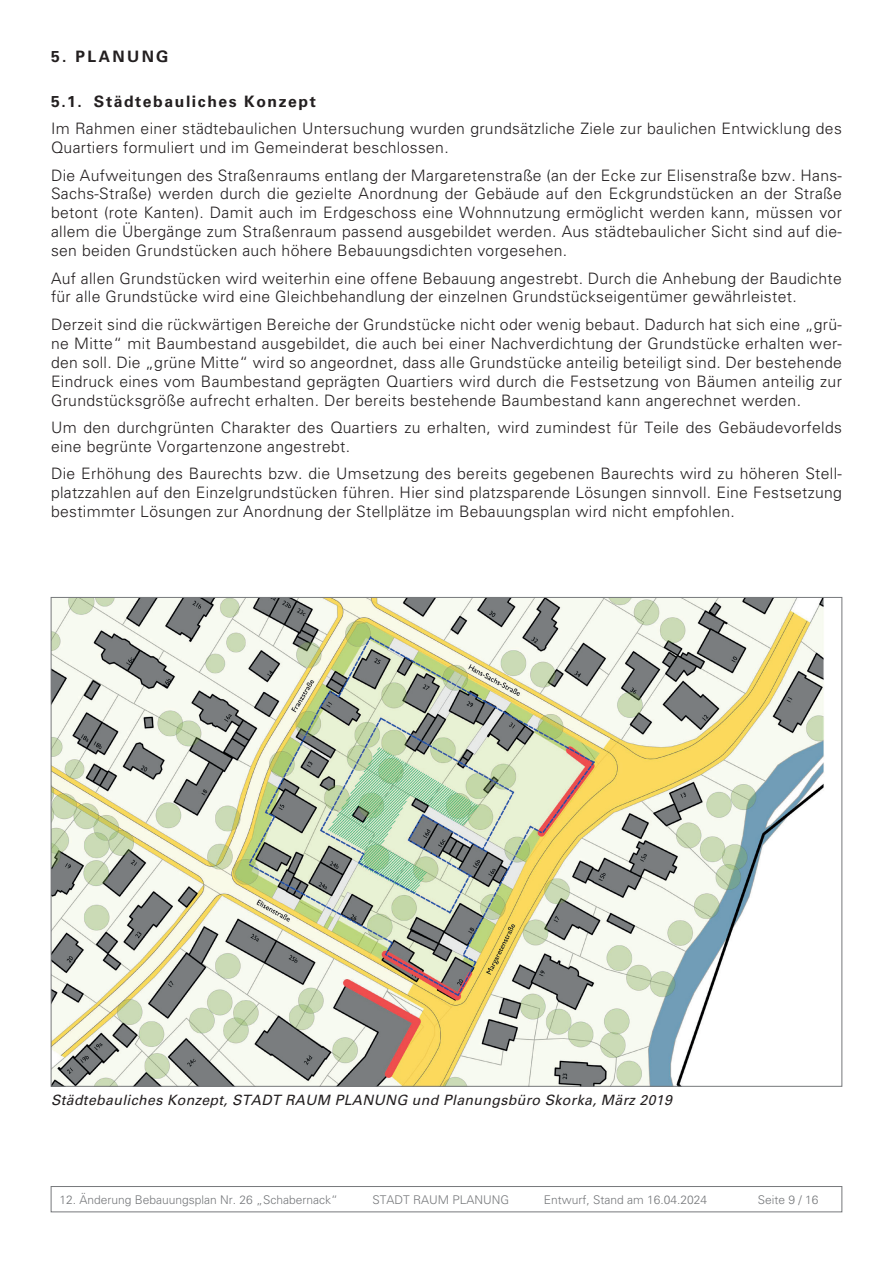
<style>
.page{position:relative;width:893px;height:1263px;background:#fff}
.page>*{position:absolute;margin:0;border:0;box-sizing:border-box;transform-origin:0 0}
.t1{font:300 15.75px/18.9px "Univers LT Std";letter-spacing:.02em;color:#231f20}
.t2{font:700 15.75px "Univers LT Std";letter-spacing:.1em;color:#231f20}
.t3{font:italic 14.25px "Univers LT Std";letter-spacing:.025em;color:#231f20}
.t4{font:300 12px "Univers LT Std";color:#76787b}
</style>
<div class="page">
<div style="left:51px;top:1186px;width:791px;height:26px;border:1px solid #76787b"></div>
<img style="left:53px;top:599px;width:771px;height:485px">
<p class="t2" style="left:51px;top:47px;width:105px">5. Plan ung</p>
<p class="t2" style="left:51px;top:92px;width:266px">5.1. Städtebauliches Konzept</p>
<p class="t1" style="left:51px;top:119px;width:792px">Im Rahmen einer städtebaulichen Untersuchung wurden grundsätzliche Ziele zur baulichen Entwicklung des<br>Quartiers formuliert und im Gemeinderat beschlossen.</p>
<p class="t1" style="left:51px;top:166px;width:792px;text-align:justify">Die Aufweitungen des Straßenraums entlang der Margaretenstraße (an der Ecke zur Elisenstraße bzw. Hans-Sachs-Straße) werden durch die gezielte Anordnung der Gebäude auf den Eckgrundstücken an der Straße betont (rote Kanten). Damit auch im Erdgeschoss eine Wohnnutzung ermöglicht werden kann, müssen vor allem die Übergänge zum Straßenraum passend ausgebildet werden. Aus städtebaulicher Sicht sind auf die&shy;sen beiden Grundstücken auch höhere Bebauungsdichten vorgesehen.</p>
<p class="t1" style="left:51px;top:269px;width:792px">Auf allen Grundstücken wird weiterhin eine offene Bebauung angestrebt. Durch die Anhebung der Baudichte für alle Grundstücke wird eine Gleichbehandlung der einzelnen Grundstückseigentümer gewährleistet.</p>
<p class="t1" style="left:51px;top:315px;width:792px;text-align:justify">Derzeit sind die rückwärtigen Bereiche der Grundstücke nicht oder wenig bebaut. Dadurch hat sich eine „grü&shy;ne Mitte“ mit Baumbestand ausgebildet, die auch bei einer Nachverdichtung der Grundstücke erhalten wer&shy;den soll. Die „grüne Mitte“ wird so angeordnet, dass alle Grundstücke anteilig beteiligt sind. Der bestehende Eindruck eines vom Baumbestand geprägten Quartiers wird durch die Festsetzung von Bäumen anteilig zur Grundstücksgröße aufrecht erhalten. Der bereits bestehende Baumbestand kann angerechnet werden.</p>
<p class="t1" style="left:51px;top:418px;width:792px">Um den durchgrünten Charakter des Quartiers zu erhalten, wird zumindest für Teile des Gebäudevorfelds eine begrünte Vorgartenzone angestrebt.</p>
<p class="t1" style="left:51px;top:464px;width:792px;text-align:justify">Die Erhöhung des Baurechts bzw. die Umsetzung des bereits gegebenen Baurechts wird zu höheren Stell&shy;platzzahlen auf den Einzelgrundstücken führen. Hier sind platzsparende Lösungen sinnvoll. Eine Festsetzung bestimmter Lösungen zur Anordnung der Stellplätze im Bebauungsplan wird nicht empfohlen.</p>
<p class="t3" style="left:51px;top:1091px;width:622px">Städtebauliches Konzept, STADT RAUM PLANUNG und Planungsbüro Skorka, März 2019</p>
<p class="t4" style="left:60px;top:1192px;width:280px">12. Änderung Bebauungsplan Nr. 26 „Schabernack“</p>
<p class="t4" style="left:372px;top:1192px;width:138px">STADT RAUM PLANUNG</p>
<p class="t4" style="left:544px;top:1192px;width:165px">Entwurf, Stand am 16.04.2024</p>
<p class="t4" style="left:758px;top:1192px;width:62px">Seite 9 / 16</p>
</div>
